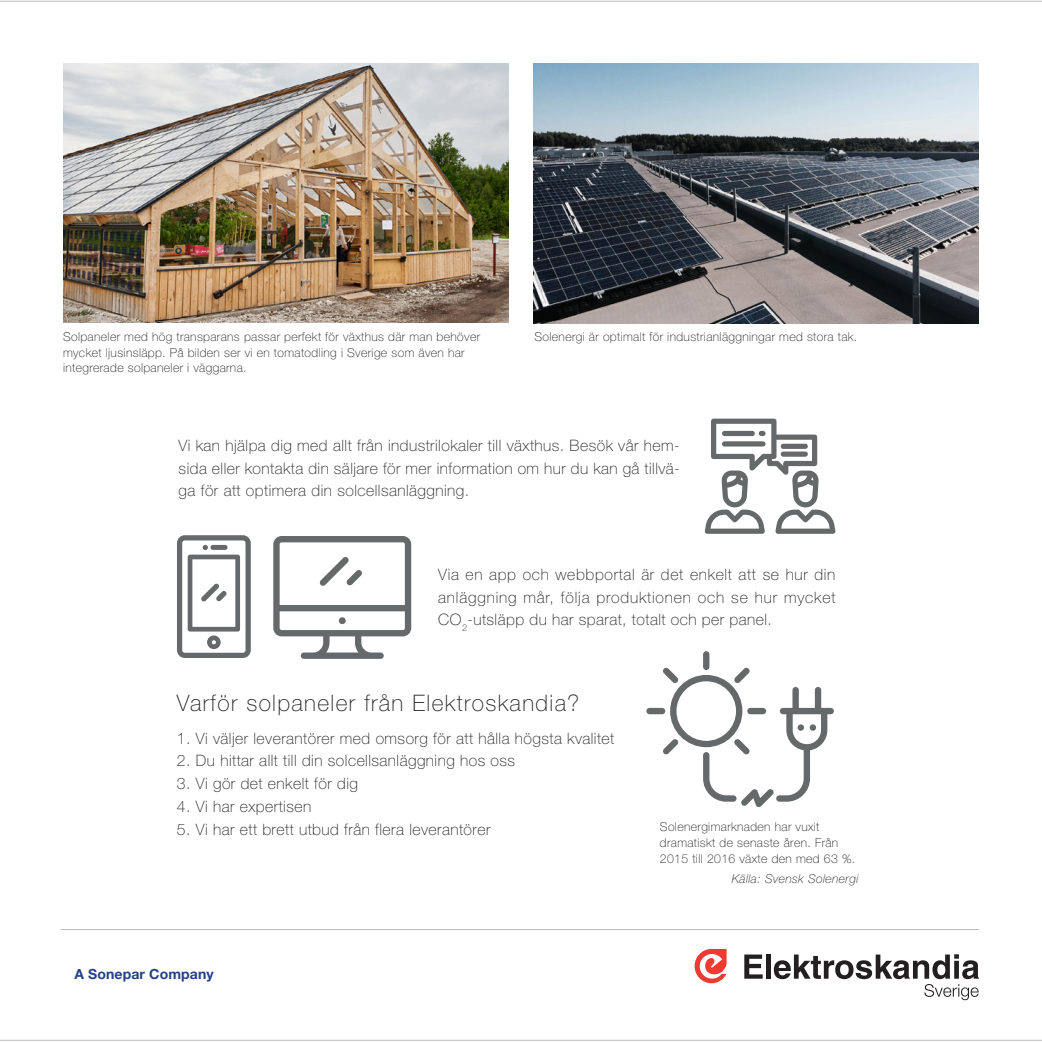
<style>
.page{position:relative;width:1042px;height:1042px;background:#fff}
.page>*{position:absolute;margin:0;border:0;box-sizing:border-box;transform-origin:0 0}
.rubbe{font:100 22.75px "Helvetica Neue";letter-spacing:.06em;color:#231f20}
.Text_Högersida{font:100 15.75px/22.8px "Helvetica Neue";letter-spacing:.03em;color:#231f20;text-align:justify}
.Text_Högersida-2{font:700 14px "Helvetica Neue";letter-spacing:.01em;color:#253f8e}
.Text_Högersida-3{font:100 12.25px/15.8px "Helvetica Neue";letter-spacing:.03em;color:#231f20}
.Text_Högersida-4{font:italic 100 12.25px "Helvetica Neue";letter-spacing:.03em;color:#231f20}
</style>
<div class="page">
<hr style="left:0;top:1px;width:1042px;height:1px;background:#bcbdc0">
<hr style="left:0;top:1040px;width:1042px;height:1px;background:#bcbdc0">
<svg style="left:744px;top:954px;width:18px;height:24px"></svg>
<div style="left:766px;top:954px;width:5px;height:24px;background:#231f20"></div>
<svg style="left:694px;top:949px;width:32px;height:34px"></svg>
<svg style="left:774px;top:954px;width:205px;height:46px"></svg>
<hr style="left:61px;top:929px;width:918px;height:1px;background:#231f20">
<img style="left:533px;top:63px;width:446px;height:260px">
<img style="left:63px;top:63px;width:445px;height:259px">
<svg style="left:705px;top:419px;width:130px;height:115px"></svg>
<div style="left:722px;top:431px;width:33px;height:5px;background:#66696a;border-radius:3px"></div>
<div style="left:722px;top:441px;width:43px;height:5px;background:#66696a;border-radius:3px"></div>
<svg style="left:273px;top:536px;width:138px;height:123px"></svg>
<svg style="left:177px;top:535px;width:74px;height:123px"></svg>
<div style="left:703px;top:651px;width:6px;height:19px;background:#66696a;border-radius:3px"></div>
<div style="left:646px;top:708px;width:19px;height:6px;background:#66696a;border-radius:3px"></div>
<svg style="left:663px;top:667px;width:171px;height:140px"></svg>
<div style="left:797px;top:724px;width:7px;height:7px;background:#66696a;border-radius:50%"></div>
<div style="left:810px;top:724px;width:6px;height:7px;background:#66696a;border-radius:50%"></div>
<p class="Text_Högersida-3" style="left:63px;top:328px;width:419px">Solpaneler med hög transparans passar perfekt för växthus där man behöver mycket ljusinsläpp. På bilden ser vi en tomatodling i Sverige som även har integrerade solpaneler i väggarna.</p>
<p class="Text_Högersida-3" style="left:534px;top:328px;width:324px">Solenergi är optimalt för industrianläggningar med stora tak.</p>
<p class="Text_Högersida" style="left:179px;top:434px;width:503px">Vi kan hjälpa dig med allt från industrilokaler till växthus. Besök vår hem&shy;sida eller kontakta din säljare för mer information om hur du kan gå tillvä&shy;ga för att optimera din solcellsanläggning.</p>
<p class="Text_Högersida" style="left:438px;top:563px;width:399px">Via en app och webbportal är det enkelt att se hur din anläggning mår, följa produktionen och se hur mycket CO<sub>2</sub>-utsläpp du har sparat, totalt och per panel.</p>
<p class="rubbe" style="left:177px;top:690px;width:404px">Varför solpaneler från Elektroskandia?</p>
<p class="Text_Högersida" style="left:177px;top:726px;width:439px">1. Vi väljer leverantörer med omsorg för att hålla högsta kvalitet</p>
<p class="Text_Högersida" style="left:177px;top:749px;width:340px">2. Du hittar allt till din solcellsanläggning hos oss</p>
<p class="Text_Högersida" style="left:177px;top:772px;width:182px">3. Vi gör det enkelt för dig</p>
<p class="Text_Högersida" style="left:177px;top:795px;width:136px">4. Vi har expertisen</p>
<p class="Text_Högersida" style="left:177px;top:817px;width:315px">5. Vi har ett brett utbud från flera leverantörer</p>
<p class="Text_Högersida-2" style="left:74px;top:965px;width:141px">A Sonepar Company</p>
<p class="Text_Högersida-3" style="left:660px;top:819px;width:197px">Solenergimarknaden har vuxit dramatiskt de senaste åren. Från<br>2015 till 2016 växte den med 63 %.</p>
<p class="Text_Högersida-4" style="left:732px;top:872px;width:128px">Källa: Svensk Solenergi</p>
</div>
